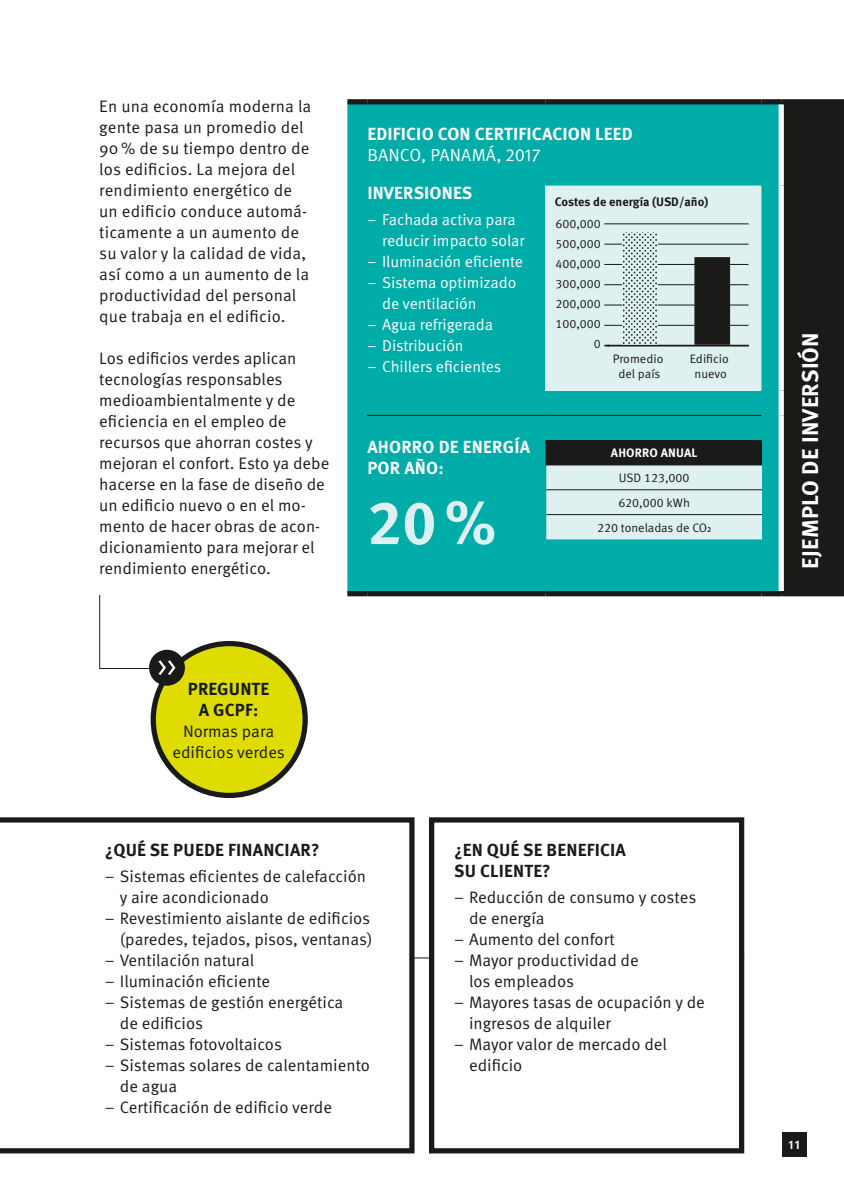
<style>
.page{position:relative;width:844px;height:1191px;background:#fff}
.page>*{position:absolute;margin:0;border:0;box-sizing:border-box;transform-origin:0 0}
.t1{font:700 61.25px "Meta Pro";color:#def0ef}
.t2{font:700 22.75px "Meta Pro";letter-spacing:.01em;color:#fff}
.t3{font:700 17.5px/21px "Meta Pro";letter-spacing:.01em;color:#1a1a18;text-align:center}
.t4{font:700 17.5px/21px "Meta Pro";letter-spacing:.01em;color:#fff}
.t5{font:17.5px "Meta Pro Norm";letter-spacing:.01em;color:#fff}
.t6{font:16.62px/21px "Meta Pro Norm";color:#1a1a18}
.t7{font:15.75px/21px "Meta Pro Norm";letter-spacing:-.005em;color:#fff}
.t8{font:12.25px/14.7px "Meta Pro Norm";color:#1a1a18;text-align:center}
.t9{font:700 12.25px "Meta Pro";color:#1a1a18}
.t10{font:700 12.25px "Meta Pro";letter-spacing:.01em;color:#fff}
</style>
<div class="page">
<hr style="left:0;top:957px;width:744px;height:1px;background:#1a1a18">
<div style="left:153px;top:643px;width:152px;height:152px;background:#dedc00;border-radius:50%"></div>
<div style="left:151px;top:641px;width:157px;height:157px;border:5px solid #1a1a18;border-radius:50%"></div>
<div style="left:149px;top:650px;width:36px;height:35px;background:#1a1a18;border-radius:50%"></div>
<svg style="left:158px;top:660px;width:17px;height:15px"></svg>
<svg style="left:99px;top:594px;width:51px;height:75px"></svg>
<div style="left:431px;top:820px;width:310px;height:330px;background:#fff"></div>
<div style="left:429px;top:817px;width:315px;height:336px;border:5px solid #1a1a18"></div>
<svg style="left:0;top:817px;width:414px;height:336px"></svg>
<div style="left:347px;top:104px;width:431px;height:487px;background:#00aca8"></div>
<div style="left:781px;top:102px;width:62px;height:491px;background:#1a1a18"></div>
<div style="left:545px;top:186px;width:216px;height:204px;background:#def0ef"></div>
<div style="left:347px;top:99px;width:20px;height:5px;background:#1a1a18"></div>
<div style="left:367px;top:99px;width:178px;height:5px;background:#1a1a18"></div>
<div style="left:545px;top:99px;width:216px;height:5px;background:#1a1a18"></div>
<div style="left:761px;top:99px;width:20px;height:5px;background:#1a1a18"></div>
<div style="left:347px;top:591px;width:20px;height:5px;background:#1a1a18"></div>
<div style="left:367px;top:591px;width:178px;height:5px;background:#1a1a18"></div>
<div style="left:545px;top:591px;width:216px;height:5px;background:#1a1a18"></div>
<div style="left:761px;top:591px;width:20px;height:5px;background:#1a1a18"></div>
<div style="left:781px;top:99px;width:62px;height:5px;background:#1a1a18"></div>
<div style="left:778px;top:104px;width:5px;height:82px;background:#fff"></div>
<div style="left:778px;top:186px;width:5px;height:204px;background:#fff"></div>
<div style="left:778px;top:390px;width:5px;height:25px;background:#fff"></div>
<div style="left:778px;top:415px;width:5px;height:176px;background:#fff"></div>
<hr style="left:367px;top:415px;width:178px;height:1px;background:#1a1a18">
<hr style="left:545px;top:415px;width:216px;height:1px;background:#1a1a18">
<div style="left:781px;top:591px;width:62px;height:5px;background:#1a1a18"></div>
<hr style="left:604px;top:345px;width:144px;height:1px;background:#1a1a18">
<hr style="left:604px;top:325px;width:144px;height:1px;background:#1a1a18">
<hr style="left:604px;top:305px;width:144px;height:1px;background:#1a1a18">
<hr style="left:604px;top:284px;width:144px;height:1px;background:#1a1a18">
<hr style="left:604px;top:264px;width:144px;height:1px;background:#1a1a18">
<hr style="left:604px;top:244px;width:144px;height:1px;background:#1a1a18">
<hr style="left:604px;top:223px;width:144px;height:1px;background:#1a1a18">
<svg style="left:622px;top:232px;width:35px;height:113px"></svg>
<div style="left:694px;top:257px;width:35px;height:88px;background:#1a1a18"></div>
<div style="left:546px;top:440px;width:215px;height:25px;background:#1a1a18"></div>
<div style="left:546px;top:465px;width:215px;height:74px;background:#def0ef"></div>
<hr style="left:545px;top:440px;width:2px;height:25px;background:#1a1a18">
<hr style="left:546px;top:514px;width:215px;height:1px;background:#1a1a18">
<hr style="left:546px;top:489px;width:215px;height:1px;background:#1a1a18">
<div style="left:782px;top:1132px;width:24px;height:24px;background:#1a1a18"></div>
<p class="t6" style="left:99px;top:94px;width:213px">En una economía moderna la gente pasa un promedio del<br>90 % de su tiempo dentro de los edificios. La mejora del rendimiento energético de un edificio conduce automá&shy;ticamente a un aumento de su valor y la calidad de vida, así como a un aumento de la productividad del personal que trabaja en el edificio.</p>
<p class="t6" style="left:99px;top:346px;width:232px">Los edificios verdes aplican tecnologías responsables medioambientalmente y de eficiencia en el empleo de recursos que ahorran costes y mejoran el confort. Esto ya debe hacerse en la fase de diseño de un edificio nuevo o en el mo&shy;mento de hacer obras de acon&shy;dicionamiento para mejorar el rendimiento energético.</p>
<p class="t4" style="left:367px;top:122px;width:267px">EDIFICIO CON CERTIFICACION LEED</p>
<p class="t5" style="left:367px;top:141px;width:175px">BANCO, PANAMÁ, 2017</p>
<p class="t4" style="left:367px;top:181px;width:106px">INVERSIONES</p>
<p class="t7" style="left:382px;top:208px;width:144px;text-indent:-15px">– Fachada activa para reducir impacto solar</p>
<p class="t7" style="left:367px;top:250px;width:157px">– Iluminación eficiente</p>
<p class="t7" style="left:382px;top:271px;width:136px;text-indent:-15px">– Sistema optimizado de ventilación</p>
<p class="t7" style="left:367px;top:313px;width:127px">– Agua refrigerada</p>
<p class="t7" style="left:367px;top:334px;width:98px">– Distribución</p>
<p class="t7" style="left:367px;top:355px;width:136px">– Chillers eficientes</p>
<p class="t4" style="left:367px;top:435px;width:164px">AHORRO DE ENERGÍA<br>POR AÑO:</p>
<h1 class="t1" style="left:367px;top:475px;width:131px">20%</h1>
<p class="t9" style="left:554px;top:192px;width:155px">Costes de energía (USD/año)</p>
<p class="t8" style="left:555px;top:215px;width:47px">600,000</p>
<p class="t8" style="left:555px;top:235px;width:47px">500,000</p>
<p class="t8" style="left:555px;top:255px;width:47px">400,000</p>
<p class="t8" style="left:555px;top:276px;width:47px">300,000</p>
<p class="t8" style="left:555px;top:296px;width:47px">200,000</p>
<p class="t8" style="left:555px;top:316px;width:47px">100,000</p>
<p class="t8" style="left:593px;top:336px;width:8px">0</p>
<p class="t8" style="left:612px;top:350px;width:52px">Promedio del país</p>
<p class="t8" style="left:689px;top:350px;width:41px">Edi cio nuevo</p>
<p class="t10" style="left:610px;top:443px;width:88px">AHORRO ANUAL</p>
<p class="t8" style="left:597px;top:464px;width:116px;line-height:24.8px">USD 123,000<br>620,000 kWh<br>220 toneladas de CO2</p>
<p class="t3" style="left:188px;top:677px;width:83px">PREGUNTE<br>A GCPF:</p>
<p class="t6" style="left:172px;top:719px;width:114px;text-align:center">Normas para edificios verdes</p>
<p class="t3" style="left:105px;top:838px;width:216px">¿QUÉ SE PUEDE FINANCIAR?</p>
<p class="t6" style="left:120px;top:864px;width:248px;text-indent:-15px">– Sistemas eficientes de calefacción y aire acondicionado</p>
<p class="t6" style="left:105px;top:906px;width:269px;text-align:right">– Revestimiento aislante de edificios (paredes, tejados, pisos, ventanas)</p>
<p class="t6" style="left:105px;top:948px;width:151px">– Ventilación natural</p>
<p class="t6" style="left:105px;top:969px;width:167px">– Iluminación eficiente</p>
<p class="t6" style="left:120px;top:990px;width:225px;text-indent:-15px">– Sistemas de gestión energética de edificios</p>
<p class="t6" style="left:105px;top:1032px;width:178px">– Sistemas fotovoltaicos</p>
<p class="t6" style="left:120px;top:1053px;width:251px;text-indent:-15px">– Sistemas solares de calentamiento de agua</p>
<p class="t6" style="left:105px;top:1095px;width:228px">– Certificación de edificio verde</p>
<p class="t3" style="left:454px;top:838px;width:173px;text-align:left">¿EN QUÉ SE BENEFICIA<br>SU CLIENTE?</p>
<p class="t6" style="left:469px;top:885px;width:229px;text-indent:-15px">– Reducción de consumo y costes de energía</p>
<p class="t6" style="left:454px;top:927px;width:162px">– Aumento del confort</p>
<p class="t6" style="left:469px;top:948px;width:171px;text-indent:-15px">– Mayor productividad de los empleados</p>
<p class="t6" style="left:469px;top:990px;width:237px;text-indent:-15px">– Mayores tasas de ocupación y de ingresos de alquiler</p>
<p class="t6" style="left:469px;top:1032px;width:199px;text-indent:-15px">– Mayor valor de mercado del edificio</p>
<h2 class="t2" style="left:792px;top:569px;width:238px;rotate:-90deg">EJEMPLO DE INVERSIÓN</h2>
<p class="t10" style="left:788px;top:1135px;width:13px">11</p>
</div>
